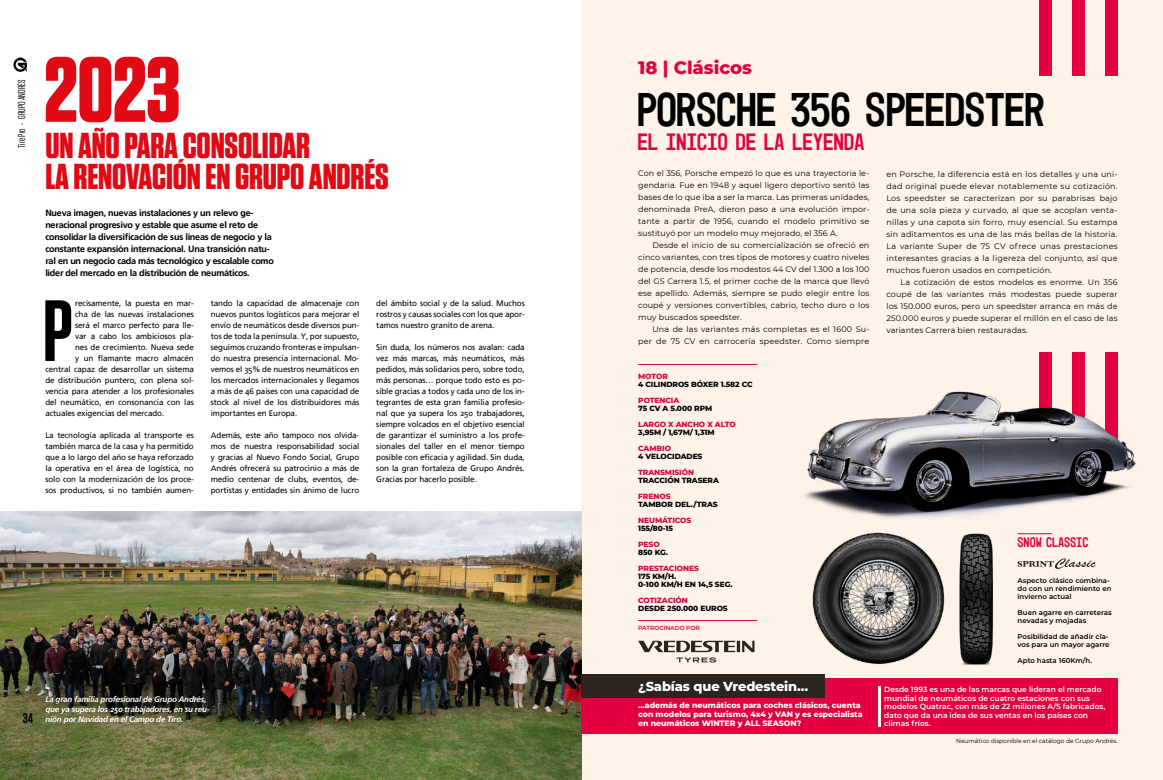
<style>
.page{position:relative;width:1163px;height:780px;background:#fff}
.page>*{position:absolute;margin:0;border:0;box-sizing:border-box;transform-origin:0 0}
.t1{font:700 92px "Tungsten";color:#e00914}
.t2{font:600 86.6px "Tungsten";color:#000}
.t3{font:48px "Mono 45 Headline VREDESTEIN";letter-spacing:-.025em;color:#000}
.t4{font:700 36px/31px "Tungsten";letter-spacing:-.005em;color:#e00914}
.t5{font:24px "Mono 45 Headline VREDESTEIN";letter-spacing:-.01em;color:#e40040}
.t6{font:800 18px "Montserrat";color:#e40040}
.t7{font:14px "Mono 45 Headline VREDESTEIN";letter-spacing:-.01em;color:#e40040}
.t8{font:600 14px "Tungsten";color:#000}
.t9{font:700 14px "Frutiger Linotype";color:#fff}
.t10{font:800 13px "Montserrat";letter-spacing:-.01em;color:#fff}
.t11{font:10px "Tungsten";color:#000}
.t12{font:700 9px/12px "Frutiger Linotype";letter-spacing:-.025em;color:#000}
.t13{font:8px/11px "Frutiger Linotype";letter-spacing:-.01em;color:#000;text-align:justify}
.t14{font:8px/12px "Montserrat";letter-spacing:.01em;color:#000;text-align:justify}
.t15{font:italic 700 8px/10px "Frutiger Linotype";letter-spacing:-.025em;color:#fff}
.t16{font:800 7.8px/9px "Montserrat";letter-spacing:-.005em;color:#fff}
.t17{font:600 7.5px/8.5px "Montserrat";color:#fff}
.t18{font:800 7.5px/8px "Montserrat";letter-spacing:-.01em;color:#000}
.t19{font:800 7.5px "Montserrat";letter-spacing:-.01em;color:#e40040}
.t20{font:600 7px/8px "Montserrat";color:#000}
.t21{font:6px "Montserrat";letter-spacing:-.01em;color:#000}
.t22{font:600 6px "Montserrat";letter-spacing:-.01em;color:#e40040}
</style>
<div class="page">
<div style="left:581px;top:0;width:581px;height:780px;background:#fef3e8"></div>
<div style="left:1104px;top:0;width:13px;height:75px;background:#e40040"></div>
<div style="left:1071px;top:0;width:13px;height:75px;background:#e40040"></div>
<div style="left:1038px;top:0;width:13px;height:75px;background:#e40040"></div>
<div style="left:1104px;top:352px;width:13px;height:112px;background:#e40040"></div>
<div style="left:1071px;top:352px;width:13px;height:112px;background:#e40040"></div>
<div style="left:1038px;top:352px;width:13px;height:112px;background:#e40040"></div>
<svg style="left:638px;top:640px;width:116px;height:22px"></svg>
<img style="left:812px;top:532px;width:121px;height:132px">
<hr style="left:1017px;top:533px;width:34px;height:1px;background:#e40040">
<img style="left:804px;top:389px;width:332px;height:130px">
<hr style="left:638px;top:364px;width:119px;height:1px;background:#e40040">
<hr style="left:638px;top:620px;width:119px;height:1px;background:#e40040">
<img style="left:933px;top:533px;width:61px;height:132px">
<img style="left:0;top:512px;width:581px;height:268px">
<div style="left:581px;top:678px;width:536px;height:56px;background:#e40040"></div>
<hr style="left:878px;top:686px;width:2px;height:41px;background:#fff">
<div style="left:581px;top:674px;width:244px;height:23px;background:#2b241f"></div>
<svg style="left:1017px;top:558px;width:78px;height:11px"></svg>
<img style="left:14px;top:57px;width:13px;height:15px">
<p class="t11" style="left:17px;top:148px;width:70px;rotate:-90deg">Tire Pro - GRUPO ANDRÉS</p>
<h1 class="t1" style="left:44px;top:41px;width:138px">2023</h1>
<h3 class="t4" style="left:45px;top:131px;width:345px">UN AÑO PARA CONSOLIDAR<br>LA RENOVACIÓN EN GRUPO ANDRÉS</h3>
<p class="t12" style="left:45px;top:207px;width:230px">Nueva imagen, nuevas instalaciones y un relevo ge&shy;neracional progresivo y estable que asume el reto de consolidar la diversificación de sus líneas de negocio y la constante expansión internacional. Una transición natu&shy;ral en un negocio cada más tecnológico y escalable como líder del mercado en la distribución de neumáticos.</p>
<p class="t13" style="left:211px;top:297px;width:150px">tando la capacidad de almacenaje con nuevos puntos logísticos para mejorar el envío de neumáticos desde diversos pun&shy;tos de toda la península. Y, por supuesto, seguimos cruzando fronteras e impulsan&shy;do nuestra presencia internacional. Mo&shy;vemos el 35% de nuestros neumáticos en los mercados internacionales y llegamos a más de 46 países con una capacidad de stock al nivel de los distribuidores más importantes en Europa.</p>
<p class="t13" style="left:211px;top:429px;width:150px">Además, este año tampoco nos olvida&shy;mos de nuestra responsabilidad social y gracias al Nuevo Fondo Social, Grupo Andrés ofrecerá su patrocinio a más de medio centenar de clubs, eventos, de&shy;portistas y entidades sin ánimo de lucro</p>
<h2 class="t2" style="left:43px;top:285px;width:32px">P</h2>
<p class="t13" style="left:75px;top:297px;width:120px">recisamente, la puesta en mar-</p>
<p class="t13" style="left:75px;top:308px;width:120px">cha de las nuevas instalaciones</p>
<p class="t13" style="left:75px;top:319px;width:120px">será el marco perfecto para lle-</p>
<p class="t13" style="left:75px;top:330px;width:120px">var a cabo los ambiciosos pla-</p>
<p class="t13" style="left:75px;top:341px;width:120px">nes de crecimiento. Nueva sede</p>
<p class="t13" style="left:75px;top:352px;width:120px">y un flamante macro almacén</p>
<p class="t13" style="left:45px;top:363px;width:150px">central capaz de desarrollar un sistema</p>
<p class="t13" style="left:45px;top:374px;width:150px">de distribución puntero, con plena sol-</p>
<p class="t13" style="left:45px;top:385px;width:150px">vencia para atender a los profesionales</p>
<p class="t13" style="left:45px;top:396px;width:150px">del neumático, en consonancia con las</p>
<p class="t13" style="left:45px;top:407px;width:120px">actuales exigencias del mercado.</p>
<p class="t13" style="left:45px;top:429px;width:150px">La tecnología aplicada al transporte es también marca de la casa y ha permitido que a lo largo del año se haya reforzado la operativa en el área de logística, no solo con la modernización de los proce&shy;sos productivos, si no también aumen-</p>
<p class="t13" style="left:376px;top:297px;width:150px">del ámbito social y de la salud. Muchos rostros y causas sociales con los que apor&shy;tamos nuestro granito de arena.</p>
<p class="t13" style="left:376px;top:341px;width:150px">Sin duda, los números nos avalan: cada vez más marcas, más neumáticos, más pedidos, más solidarios pero, sobre todo, más personas… porque todo esto es po&shy;sible gracias a todos y cada uno de los in&shy;tegrantes de esta gran familia profesio&shy;nal que ya supera los 250 trabajadores, siempre volcados en el objetivo esencial de garantizar el suministro a los profe&shy;sionales del taller en el menor tiempo posible con eficacia y agilidad. Sin duda, son la gran fortaleza de Grupo Andrés.<br>Gracias por hacerlo posible.</p>
<h3 class="t8" style="left:23px;top:711px;width:11px">34</h3>
<h3 class="t9" style="left:46px;top:678px;width:6px">-</h3>
<p class="t15" style="left:46px;top:694px;width:166px">La gran familia profesional de Grupo Andrés, que ya supera los 250 trabajadores, en su reu&shy;nión por Navidad en el Campo de Tiro.</p>
<h3 class="t6" style="left:638px;top:55px;width:115px">18 | Clásicos</h3>
<h3 class="t3" style="left:636px;top:80px;width:410px">PORSCHE 356 SPEEDSTER</h3>
<h3 class="t5" style="left:637px;top:127px;width:229px">EL INICIO DE LA LEYENDA</h3>
<p class="t14" style="left:638px;top:167px;width:233px">Con el 356, Porsche empezó lo que es una trayectoria le&shy;gendaria. Fue en 1948 y aquel ligero deportivo sentó las bases de lo que iba a ser la marca. Las primeras unidades, denominada PreA, dieron paso a una evolución impor&shy;tante a partir de 1956, cuando el modelo primitivo se sustituyó por un modelo muy mejorado, el 356 A.</p>
<p class="t14" style="left:638px;top:239px;width:233px;text-indent:14px">Desde el inicio de su comercialización se ofreció en cinco variantes, con tres tipos de motores y cuatro niveles de potencia, desde los modestos 44 CV del 1.300 a los 100 del GS Carrera 1.5, el primer coche de la marca que llevó ese apellido. Además, siempre se pudo elegir entre los coupé y versiones convertibles, cabrio, techo duro o los muy buscados speedster.</p>
<p class="t14" style="left:638px;top:323px;width:233px;text-align:right">Una de las variantes más completas es el 1600 Su&shy;per de 75 CV en carrocería speedster. Como siempre</p>
<p class="t19" style="left:638px;top:371px;width:31px">MOTOR</p>
<p class="t18" style="left:638px;top:380px;width:116px">4 CILINDROS BÓXER 1.582 CC</p>
<p class="t19" style="left:638px;top:395px;width:43px">POTENCIA</p>
<p class="t18" style="left:638px;top:404px;width:76px">75 CV A 5.000 RPM</p>
<p class="t19" style="left:638px;top:419px;width:99px">LARGO X ANCHO X ALTO</p>
<p class="t18" style="left:638px;top:428px;width:78px">3,95M / 1,67M/ 1,31M</p>
<p class="t19" style="left:638px;top:443px;width:34px">CAMBIO</p>
<p class="t18" style="left:638px;top:452px;width:66px">4 VELOCIDADES</p>
<p class="t19" style="left:638px;top:467px;width:57px">TRANSMISIÓN</p>
<p class="t18" style="left:638px;top:476px;width:82px">TRACCIÓN TRASERA</p>
<p class="t19" style="left:638px;top:491px;width:34px">FRENOS</p>
<p class="t18" style="left:638px;top:500px;width:81px">TAMBOR DEL./TRAS</p>
<p class="t19" style="left:638px;top:515px;width:55px">NEUMÁTICOS</p>
<p class="t18" style="left:638px;top:524px;width:36px">155/80-15</p>
<p class="t19" style="left:638px;top:539px;width:23px">PESO</p>
<p class="t18" style="left:638px;top:548px;width:31px">850 KG.</p>
<p class="t19" style="left:638px;top:563px;width:62px">PRESTACIONES</p>
<p class="t18" style="left:638px;top:572px;width:96px">175 KM/H.<br>0-100 KM/H EN 14,5 SEG.</p>
<p class="t19" style="left:638px;top:595px;width:51px">COTIZACIÓN</p>
<p class="t18" style="left:638px;top:604px;width:91px">DESDE 250.000 EUROS</p>
<p class="t22" style="left:638px;top:623px;width:63px">PATROCINADO POR</p>
<h3 class="t10" style="left:638px;top:677px;width:172px">¿Sabías que Vredestein…</h3>
<p class="t16" style="left:638px;top:700px;width:226px">...además de neumáticos para coches clásicos, cuenta con modelos para turismo, 4x4 y VAN y es especialista en neumáticos WINTER y ALL SEASON?</p>
<p class="t14" style="left:886px;top:168px;width:233px">en Porsche, la diferencia está en los detalles y una uni&shy;dad original puede elevar notablemente su cotización.<br>Los speedster se caracterizan por su parabrisas bajo de una sola pieza y curvado, al que se acoplan venta&shy;nillas y una capota sin forro, muy esencial. Su estampa sin aditamentos es una de las más bellas de la historia.<br>La variante Super de 75 CV ofrece unas prestaciones interesantes gracias a la ligereza del conjunto, así que muchos fueron usados en competición.</p>
<p class="t14" style="left:886px;top:276px;width:233px;text-indent:14px">La cotización de estos modelos es enorme. Un 356 coupé de las variantes más modestas puede superar los 150.000 euros, pero un speedster arranca en más de 250.000 euros y puede superar el millón en el caso de las variantes Carrera bien restauradas.</p>
<h3 class="t7" style="left:1017px;top:533px;width:72px">SNOW CLASSIC</h3>
<p class="t20" style="left:1017px;top:575px;width:95px">Aspecto clásico combina&shy;do con un rendimiento en invierno actual</p>
<p class="t20" style="left:1017px;top:607px;width:96px">Buen agarre en carreteras nevadas y mojadas</p>
<p class="t20" style="left:1017px;top:631px;width:93px">Posibilidad de añadir cla&shy;vos para un mayor agarre</p>
<p class="t20" style="left:1017px;top:655px;width:76px">Apto hasta 160Km/h.</p>
<p class="t17" style="left:884px;top:685px;width:222px">Desde 1993 es una de las marcas que lideran el mercado mundial de neumáticos de cuatro estaciones con sus modelos Quatrac, con más de 22 millones A/S fabricados, dato que da una idea de sus ventas en los países con climas fríos.</p>
<p class="t21" style="left:956px;top:736px;width:163px">Neumático disponible en el catálogo de Grupo Andrés.</p>
</div>
